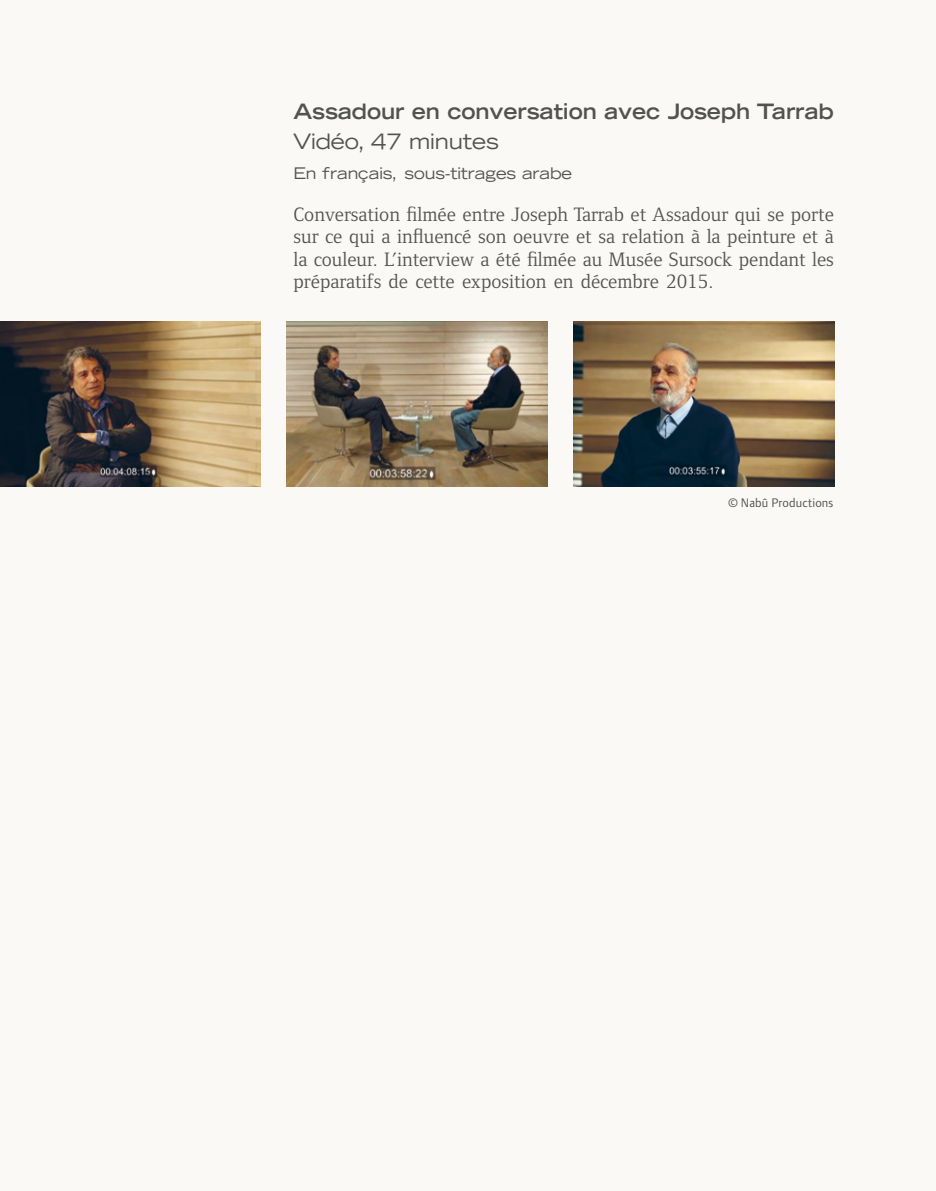
<style>
.page{position:relative;width:936px;height:1191px;background:#fff}
.page>*{position:absolute;margin:0;border:0;box-sizing:border-box;transform-origin:0 0}
.t1{font:700 expanded 21.2px "Trade Gothic LH";letter-spacing:-.005em;color:#525251}
.t2{font:expanded 21.2px "Trade Gothic LH";letter-spacing:-.005em;color:#525251}
.t3{font:20px/22.4px "Foundry Form Serif";color:#525251;text-align:justify}
.t4{font:expanded 16px "Trade Gothic LH";letter-spacing:-.005em;color:#525251}
.t5{font:12.8px "Foundry Form Sans";letter-spacing:.01em;color:#525251}
</style>
<div class="page">
<div style="left:0;top:0;width:935px;height:1191px;background:#faf9f5"></div>
<img style="left:573px;top:322px;width:261px;height:164px">
<img style="left:286px;top:322px;width:261px;height:164px">
<img style="left:0;top:322px;width:261px;height:164px">
<p class="t1" style="left:293px;top:98px;width:542px">Assadour en conversation avec Joseph Tarrab</p>
<p class="t2" style="left:293px;top:127px;width:207px">Vidéo, 47 minutes</p>
<p class="t4" style="left:293px;top:163px;width:280px">En français, sous-titrages arabe</p>
<p class="t3" style="left:293px;top:203px;width:542px">Conversation filmée entre Joseph Tarrab et Assadour qui se porte sur ce qui a influencé son oeuvre et sa relation à la peinture et à la couleur. L’interview a été filmée au Musée Sursock pendant les préparatifs de cette exposition en décembre 2015.</p>
<p class="t5" style="left:728px;top:495px;width:107px">© Nabû Productions</p>
</div>
